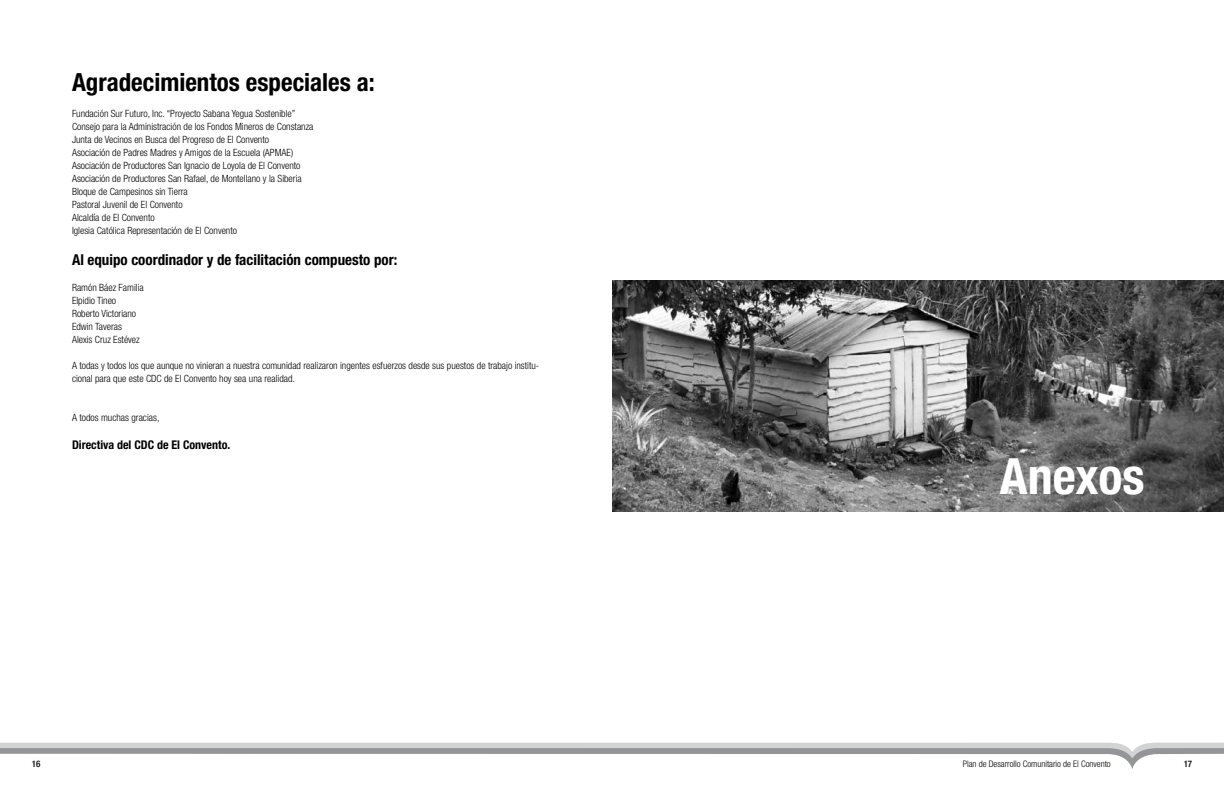
<style>
.page{position:relative;width:1224px;height:792px;background:#fff}
.page>*{position:absolute;margin:0;border:0;box-sizing:border-box;transform-origin:0 0}
.t1{font:700 condensed 50px "Helvetica Neue";color:#fff}
.t2{font:700 condensed 25px "Helvetica Neue";color:#000}
.t3{font:700 condensed 15px "Helvetica Neue";color:#000}
.t4{font:700 condensed 12px "Helvetica Neue";color:#000}
.t5{font:300 condensed 10px/13px "Helvetica Neue";color:#000}
.t6{font:300 condensed 9px "Helvetica Neue";color:#000}
.t7{font:500 condensed 9px "Helvetica Neue";color:#000}
</style>
<div class="page">
<svg style="left:0;top:743px;width:1224px;height:26px"></svg>
<img style="left:612px;top:281px;width:612px;height:230px">
<h2 class="t2" style="left:72px;top:67px;width:304px">Agradecimientos especiales a:</h2>
<p class="t5" style="left:72px;top:107px;width:243px">Fundación Sur Futuro, Inc. “Proyecto Sabana Yegua Sostenible” Consejo para la Administración de los Fondos Mineros de Constanza Junta de Vecinos en Busca del Progreso de El Convento<br>Asociación de Padres Madres y Amigos de la Escuela (APMAE)<br>Asociación de Productores San Ignacio de Loyola de El Convento Asociación de Productores San Rafael, de Montellano y la Siberia Bloque de Campesinos sin Tierra<br>Pastoral Juvenil de El Convento<br>Alcaldía de El Convento<br>Iglesia Católica Representación de El Convento</p>
<h3 class="t3" style="left:72px;top:251px;width:327px">Al equipo coordinador y de facilitación compuesto por:</h3>
<p class="t5" style="left:72px;top:281px;width:73px">Ramón Báez Familia<br>Elpidio Tineo<br>Roberto Victoriano<br>Edwin Taveras<br>Alexis Cruz Estévez</p>
<p class="t5" style="left:72px;top:359px;width:469px">A todas y todos los que aunque no vinieran a nuestra comunidad realizaron ingentes esfuerzos desde sus puestos de trabajo institu&shy;cional para que este CDC de El Convento hoy sea una realidad.</p>
<p class="t5" style="left:72px;top:411px;width:89px">A todos muchas gracias,</p>
<p class="t4" style="left:72px;top:437px;width:160px">Directiva del CDC de El Convento.</p>
<h1 class="t1" style="left:1000px;top:445px;width:146px">Anexos</h1>
<p class="t7" style="left:32px;top:758px;width:10px">16</p>
<p class="t6" style="left:963px;top:758px;width:150px">Plan de Desarrollo Comunitario de El Convento</p>
<p class="t7" style="left:1184px;top:758px;width:10px">17</p>
</div>
